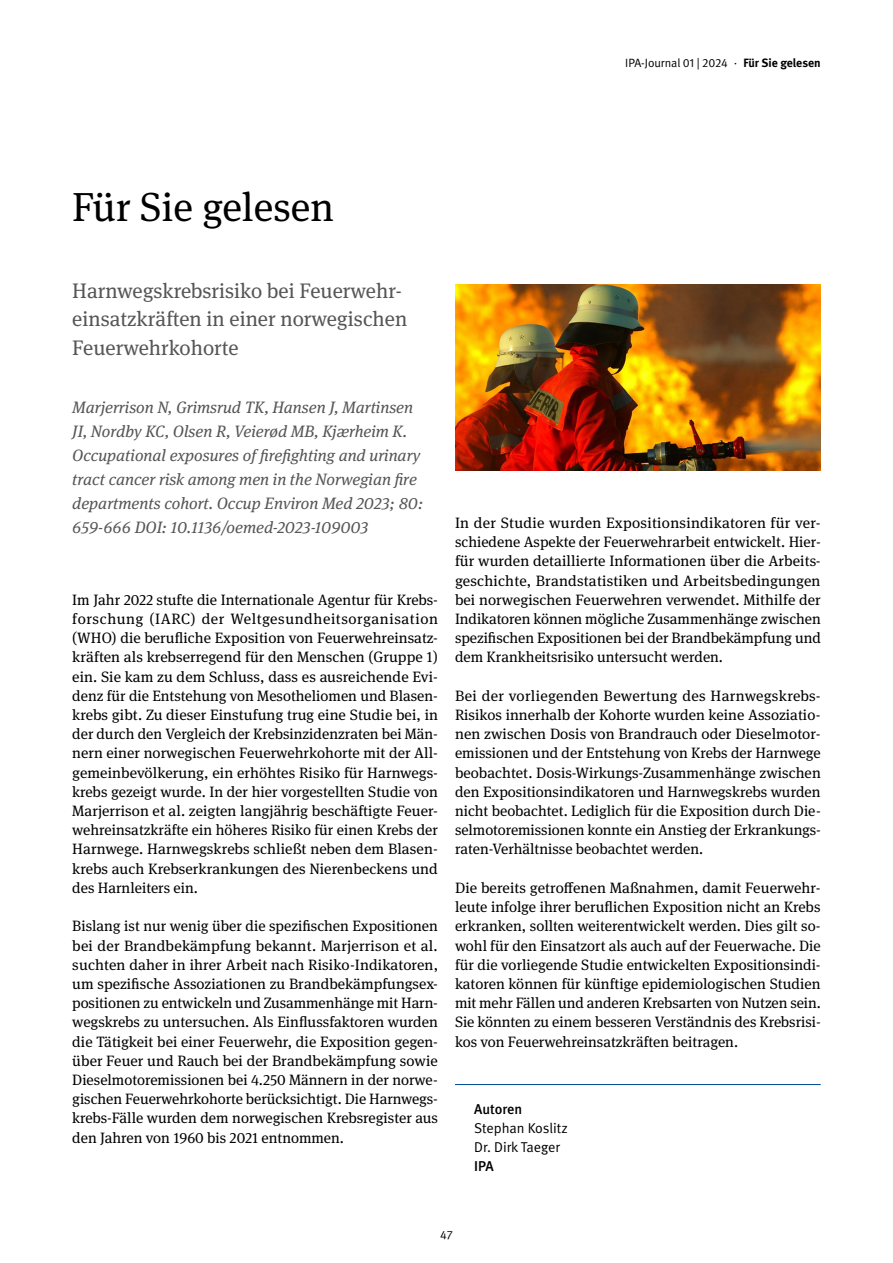
<style>
.page{position:relative;width:893px;height:1263px;background:#fff}
.page>*{position:absolute;margin:0;border:0;box-sizing:border-box;transform-origin:0 0}
.H1_IPA{font:40.5px "DGUV Meta Serif";color:#000}
.P_Teaser_einspaltig_IPA{font:21px/28.8px "DGUV Meta Serif";color:#565655}
.P_Anleser_einspaltig_ohne_Silbentr_IPA{font:italic 16.5px/24px "DGUV Meta Serif";color:#565655}
.P_Copy_IPA_Blocksatz{font:15px/19.2px "DGUV Meta Serif";color:#000;text-align:justify}
.Die_Autoren_P_Die_Autoren_2{font:14.25px "DGUV Meta";color:#000}
.Die_Autoren_P_Die_Autoren_1{font:500 14.25px "DGUV Meta";color:#000}
.Die_Autoren_P_Die_Autoren_2-2{font:500 14.25px "DGUV Meta";color:#000}
.t1{font:12px "DGUV Meta";letter-spacing:-.01em;color:#000}
.s1{font-weight:700}
</style>
<div class="page">
<hr style="left:455px;top:1084px;width:366px;height:1px;background:#004893">
<img style="left:455px;top:285px;width:366px;height:185px">
<p class="t1" style="left:625px;top:56px;width:197px">IPA-Journal 01 | 2024 · <span class="s1">Für Sie gelesen</span></p>
<h1 class="H1_IPA" style="left:72px;top:183px;width:263px">Für Sie gelesen</h1>
<p class="P_Teaser_einspaltig_IPA" style="left:72px;top:276px;width:336px">Harnwegskrebsrisiko bei Feuerwehr&shy;einsatzkräften in einer norwegischen<br>Feuerwehrkohorte</p>
<p class="P_Anleser_einspaltig_ohne_Silbentr_IPA" style="left:72px;top:395px;width:353px">Marjerrison N, Grimsrud TK, Hansen J, Martinsen JI, Nordby KC, Olsen R, Veierød MB, Kjærheim K.<br>Occupational exposures of firefighting and urinary tract cancer risk among men in the Norwegian fire departments cohort. Occup Environ Med 2023; 80:<br>659-666 DOI: 10.1136/oemed-2023-109003</p>
<p class="P_Copy_IPA_Blocksatz" style="left:72px;top:590px;width:367px">Im Jahr 2022 stufte die Internationale Agentur für Krebs&shy;forschung (IARC) der Weltgesundheitsorganisation (WHO) die berufliche Exposition von Feuerwehreinsatz&shy;kräften als krebserregend für den Menschen (Gruppe 1) ein. Sie kam zu dem Schluss, dass es ausreichende Evi&shy;denz für die Entstehung von Mesotheliomen und Blasen&shy;krebs gibt. Zu dieser Einstufung trug eine Studie bei, in der durch den Vergleich der Krebsinzidenzraten bei Män&shy;nern einer norwegischen Feuerwehrkohorte mit der All&shy;gemeinbevölkerung, ein erhöhtes Risiko für Harnwegs&shy;krebs gezeigt wurde. In der hier vorgestellten Studie von Marjerrison et al. zeigten langjährig beschäftigte Feuer&shy;wehreinsatzkräfte ein höheres Risiko für einen Krebs der Harnwege. Harnwegskrebs schließt neben dem Blasen&shy;krebs auch Krebserkrankungen des Nierenbeckens und des Harnleiters ein.</p>
<p class="P_Copy_IPA_Blocksatz" style="left:72px;top:917px;width:367px">Bislang ist nur wenig über die spezifischen Expositionen bei der Brandbekämpfung bekannt. Marjerrison et al. suchten daher in ihrer Arbeit nach Risiko-Indikatoren, um spezifische Assoziationen zu Brandbekämpfungsex&shy;positionen zu entwickeln und Zusammenhänge mit Harn&shy;wegskrebs zu untersuchen. Als Einflussfaktoren wurden die Tätigkeit bei einer Feuerwehr, die Exposition gegen&shy;über Feuer und Rauch bei der Brandbekämpfung sowie Dieselmotoremissionen bei 4.250 Männern in der norwe&shy;gischen Feuerwehrkohorte berücksichtigt. Die Harnwegs&shy;krebs-Fälle wurden dem norwegischen Krebsregister aus den Jahren von 1960 bis 2021 entnommen.</p>
<p class="P_Copy_IPA_Blocksatz" style="left:455px;top:514px;width:367px">In der Studie wurden Expositionsindikatoren für ver&shy;schiedene Aspekte der Feuerwehrarbeit entwickelt. Hier&shy;für wurden detaillierte Informationen über die Arbeits&shy;geschichte, Brandstatistiken und Arbeitsbedingungen bei norwegischen Feuerwehren verwendet. Mithilfe der Indikatoren können mögliche Zusammenhänge zwischen spezifischen Expositionen bei der Brandbekämpfung und dem Krankheitsrisiko untersucht werden.</p>
<p class="P_Copy_IPA_Blocksatz" style="left:455px;top:686px;width:367px">Bei der vorliegenden Bewertung des Harnwegskrebs-Risikos innerhalb der Kohorte wurden keine Assoziatio&shy;nen zwischen Dosis von Brandrauch oder Dieselmotor&shy;emissionen und der Entstehung von Krebs der Harnwege beobachtet. Dosis-Wirkungs-Zusammenhänge zwischen den Expositionsindikatoren und Harnwegskrebs wurden nicht beobachtet. Lediglich für die Exposition durch Die&shy;selmotoremissionen konnte ein Anstieg der Erkrankungs&shy;raten-Verhältnisse beobachtet werden.</p>
<p class="P_Copy_IPA_Blocksatz" style="left:455px;top:878px;width:367px">Die bereits getroffenen Maßnahmen, damit Feuerwehr&shy;leute infolge ihrer beruflichen Exposition nicht an Krebs erkranken, sollten weiterentwickelt werden. Dies gilt so&shy;wohl für den Einsatzort als auch auf der Feuerwache. Die für die vorliegende Studie entwickelten Expositionsindi&shy;katoren können für künftige epidemiologischen Studien mit mehr Fällen und anderen Krebsarten von Nutzen sein.<br>Sie könnten zu einem besseren Verständnis des Krebsrisi&shy;kos von Feuerwehreinsatzkräften beitragen.</p>
<p class="Die_Autoren_P_Die_Autoren_1" style="left:474px;top:1100px;width:50px">Autoren</p>
<p class="Die_Autoren_P_Die_Autoren_2" style="left:474px;top:1120px;width:95px">Stephan Koslitz</p>
<p class="Die_Autoren_P_Die_Autoren_2" style="left:474px;top:1139px;width:87px">Dr. Dirk Taeger</p>
<p class="Die_Autoren_P_Die_Autoren_2-2" style="left:474px;top:1158px;width:21px">IPA</p>
<p class="t1" style="left:440px;top:1227px;width:14px">47</p>
</div>
